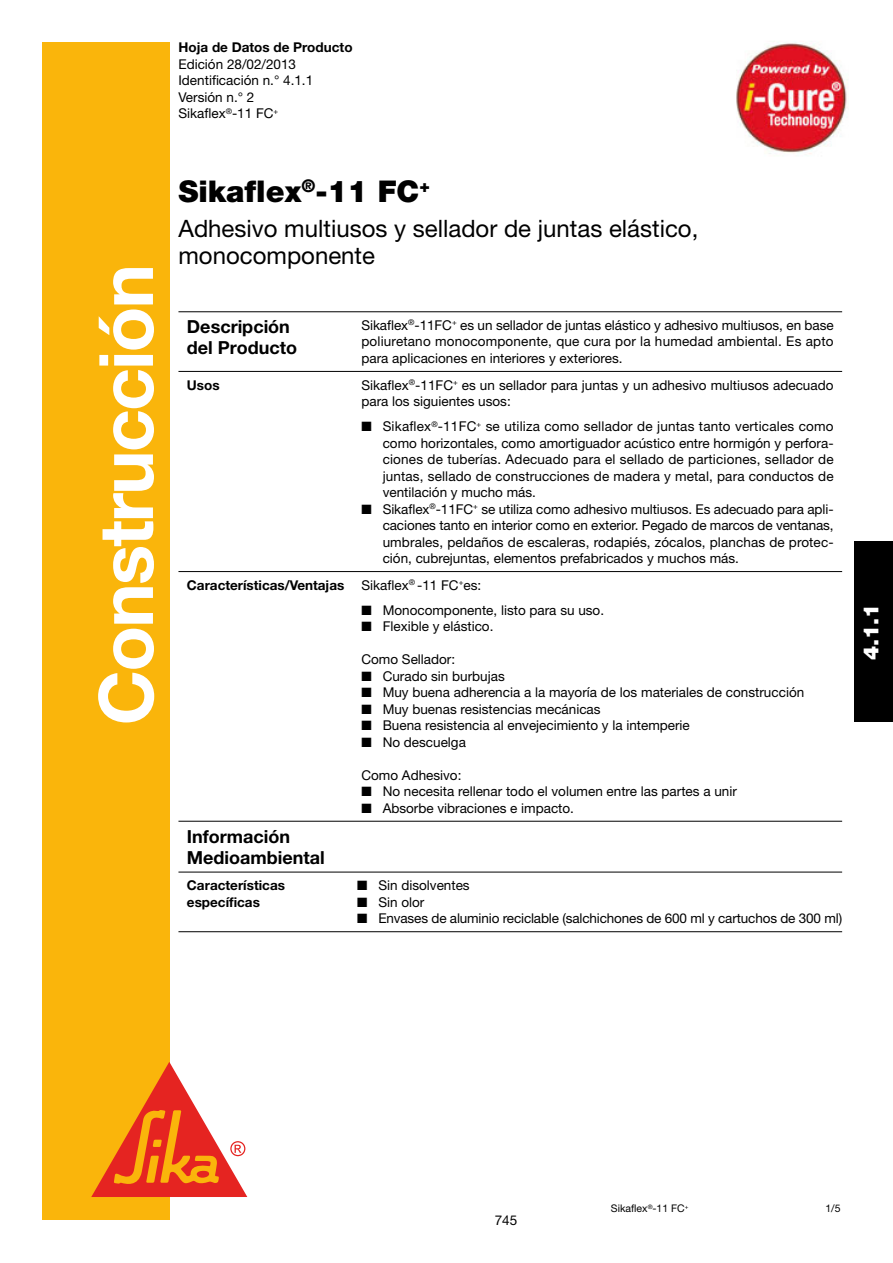
<style>
.page{position:relative;width:893px;height:1263px;background:#fff}
.page>*{position:absolute;margin:0;border:0;box-sizing:border-box;transform-origin:0 0}
.t1{font:700 75px "Helvetica Neue LT Std";letter-spacing:-.025em;color:#fff}
.t2{font:900 30px "Helvetica Neue LT Std";color:#000}
.t3{font:24px/27px "Helvetica Neue LT Std";color:#000}
.t4{font:900 21px "Helvetica Neue LT Std";color:#fff}
.t5{font:700 18px/21px "Helvetica Neue LT Std";color:#000}
.t6{font:13.5px/16.5px "Helvetica Neue LT Std";color:#000;text-align:justify}
.t7{font:700 13.5px/16.5px "Helvetica Neue LT Std";color:#000}
.t8{font:10.5px "Helvetica Neue LT Std";color:#000}
</style>
<div class="page">
<div style="left:854px;top:542px;width:38px;height:180px;background:#000"></div>
<div style="left:42px;top:43px;width:128px;height:1177px;background:#fab50b"></div>
<svg style="left:91px;top:1062px;width:156px;height:135px"></svg>
<hr style="left:178px;top:371px;width:664px;height:1px;background:#000">
<hr style="left:178px;top:311px;width:664px;height:1px;background:#000">
<hr style="left:178px;top:571px;width:664px;height:1px;background:#000">
<hr style="left:178px;top:821px;width:664px;height:1px;background:#000">
<hr style="left:178px;top:872px;width:664px;height:1px;background:#000">
<hr style="left:178px;top:931px;width:664px;height:1px;background:#000">
<img style="left:736px;top:41px;width:112px;height:113px">
<p class="t7" style="left:178px;top:40px;width:176px">Hoja de Datos de Producto</p>
<p class="t6" style="left:178px;top:57px;width:136px;text-align:left">Edición 28/02/2013<br>Identificación n.° 4.1.1<br>Versión n.° 2<br>Sikaflex<sup>®</sup>-11 FC<sup>+</sup></p>
<h1 class="t1" style="left:99px;top:725px;width:463px;rotate:-90deg">Construcción</h1>
<h2 class="t2" style="left:178px;top:180px;width:253px">Sikaflex<sup>®</sup>-11 FC<sup>+</sup></h2>
<h3 class="t3" style="left:178px;top:217px;width:521px">Adhesivo multiusos y sellador de juntas elástico, monocomponente</h3>
<h3 class="t5" style="left:187px;top:318px;width:111px">Descripción del Producto</h3>
<p class="t6" style="left:361px;top:318px;width:474px">Sikaflex<sup>®</sup>-11FC<sup>+</sup> es un sellador de juntas elástico y adhesivo multiusos, en base poliuretano monocomponente, que cura por la humedad ambiental. Es apto para aplicaciones en interiores y exteriores.</p>
<p class="t7" style="left:187px;top:378px;width:34px">Usos</p>
<p class="t6" style="left:361px;top:378px;width:473px">Sikaflex<sup>®</sup>-11FC<sup>+</sup> es un sellador para juntas y un adhesivo multiusos adecuado para los siguientes usos:</p>
<p class="t6" style="left:382px;top:419px;width:452px;text-indent:-21px">■ Sikaflex<sup>®</sup>-11FC<sup>+</sup> se utiliza como sellador de juntas tanto verticales como como horizontales, como amortiguador acústico entre hormigón y perfora&shy;ciones de tuberías. Adecuado para el sellado de particiones, sellador de juntas, sellado de construcciones de madera y metal, para conductos de ventilación y mucho más.</p>
<p class="t6" style="left:382px;top:502px;width:452px;text-indent:-21px">■ Sikaflex<sup>®</sup>-11FC<sup>+</sup> se utiliza como adhesivo multiusos. Es adecuado para apli&shy;caciones tanto en interior como en exterior. Pegado de marcos de ventanas, umbrales, peldaños de escaleras, rodapiés, zócalos, planchas de protec&shy;ción, cubrejuntas, elementos prefabricados y muchos más.</p>
<p class="t7" style="left:187px;top:578px;width:159px">Características/Ventajas</p>
<p class="t6" style="left:361px;top:578px;width:121px">Sikaflex<sup>®</sup> -11 FC<sup>+</sup>es:</p>
<p class="t6" style="left:361px;top:603px;width:244px">■ Monocomponente, listo para su uso.</p>
<p class="t6" style="left:361px;top:619px;width:134px">■ Flexible y elástico.</p>
<p class="t6" style="left:361px;top:652px;width:95px">Como Sellador:</p>
<p class="t6" style="left:361px;top:669px;width:145px">■ Curado sin burbujas</p>
<p class="t6" style="left:361px;top:685px;width:444px">■ Muy buena adherencia a la mayoría de los materiales de construcción</p>
<p class="t6" style="left:361px;top:702px;width:241px">■ Muy buenas resistencias mecánicas</p>
<p class="t6" style="left:361px;top:718px;width:330px">■ Buena resistencia al envejecimiento y la intemperie</p>
<p class="t6" style="left:361px;top:735px;width:106px">■ No descuelga</p>
<p class="t6" style="left:361px;top:768px;width:102px">Como Adhesivo:</p>
<p class="t6" style="left:361px;top:784px;width:377px">■ No necesita rellenar todo el volumen entre las partes a unir</p>
<p class="t6" style="left:361px;top:801px;width:214px">■ Absorbe vibraciones e impacto.</p>
<h3 class="t5" style="left:187px;top:827px;width:139px">Información<br>Medioambiental</h3>
<p class="t7" style="left:187px;top:878px;width:99px">Características específicas</p>
<p class="t6" style="left:357px;top:878px;width:114px">■ Sin disolventes</p>
<p class="t6" style="left:357px;top:895px;width:69px">■ Sin olor</p>
<p class="t6" style="left:357px;top:911px;width:486px">■ Envases de aluminio reciclable (salchichones de 600 ml y cartuchos de 300 ml)</p>
<h3 class="t4" style="left:863px;top:660px;width:58px;rotate:-90deg">4.1.1</h3>
<p class="t6" style="left:495px;top:1213px;width:24px">745</p>
<p class="t8" style="left:611px;top:1205px;width:79px">Sikaflex<sup>®</sup>-11 FC<sup>+</sup></p>
<p class="t8" style="left:825px;top:1205px;width:17px">1/5</p>
</div>
